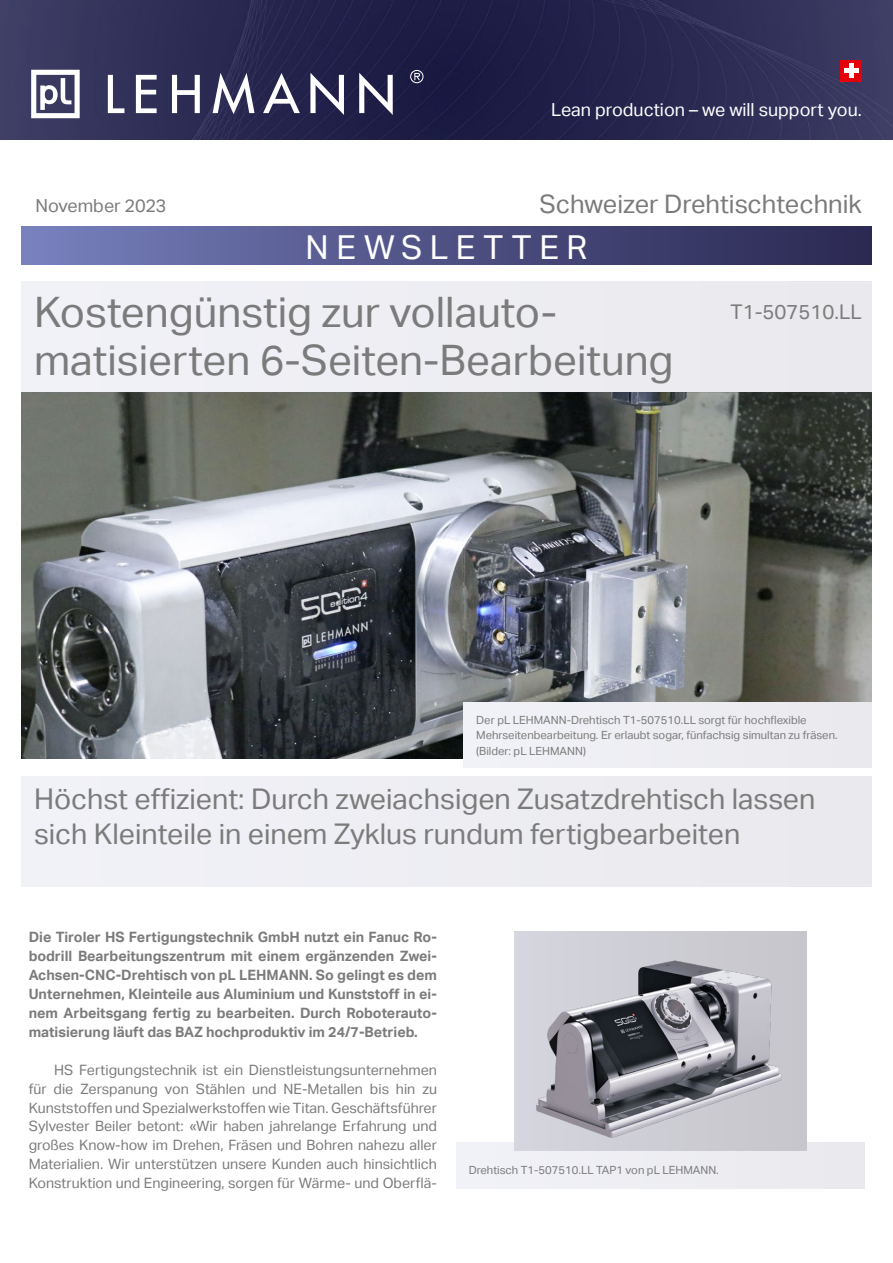
<style>
.page{position:relative;width:893px;height:1263px;background:#fff}
.page>*{position:absolute;margin:0;border:0;box-sizing:border-box;transform-origin:0 0}
.t1{font:42px/48px "Aktiv Grotesk";color:#7a7b7a}
.t2{font:33px "Aktiv Grotesk";letter-spacing:.23em;color:#fff}
.t3{font:28.5px/34.5px "Aktiv Grotesk";color:#7a7b7a}
.t4{font:25.5px "Aktiv Grotesk";color:#7a7b7a}
.t5{font:20.25px "Aktiv Grotesk";color:#7a7b7a}
.t6{font:18px "Aktiv Grotesk";color:#fff}
.t7{font:18px "Aktiv Grotesk";color:#7a7b7a}
.Grundtext{font:14.25px/18.9px "Aktiv Grotesk";color:#7a7b7a;text-align:justify}
.Grundtext-2{font:700 14.25px/18.9px "Aktiv Grotesk";color:#7a7b7a;text-align:justify}
.Legende{font:11.25px/15.8px "Aktiv Grotesk";color:#7a7b7a}
</style>
<div class="page">
<img style="left:0;top:0;width:893px;height:139px">
<div style="left:840px;top:60px;width:22px;height:22px;background:#e3000b"></div>
<hr style="left:844px;top:69px;width:14px;height:4px;background:#fff">
<hr style="left:849px;top:64px;width:4px;height:14px;background:#fff">
<div style="left:21px;top:226px;width:851px;height:39px;background:linear-gradient(to right,#777fbc,#29264f)"></div>
<img style="left:21px;top:393px;width:851px;height:365px">
<div style="left:21px;top:282px;width:851px;height:111px;background:#ededf2"></div>
<div style="left:21px;top:776px;width:851px;height:111px;background:#ededf2"></div>
<div style="left:463px;top:703px;width:409px;height:65px;background:#ededf2"></div>
<svg style="left:31px;top:70px;width:49px;height:48px"></svg>
<svg style="left:136px;top:75px;width:21px;height:38px"></svg>
<svg style="left:172px;top:75px;width:28px;height:38px"></svg>
<svg style="left:213px;top:73px;width:42px;height:41px"></svg>
<svg style="left:310px;top:73px;width:34px;height:42px"></svg>
<svg style="left:359px;top:73px;width:34px;height:42px"></svg>
<svg style="left:263px;top:73px;width:37px;height:40px"></svg>
<svg style="left:108px;top:75px;width:16px;height:38px"></svg>
<svg style="left:410px;top:70px;width:13px;height:13px"></svg>
<div style="left:456px;top:1142px;width:408px;height:46px;background:#ededf2"></div>
<div style="left:514px;top:932px;width:292px;height:219px;background:#c7c6cc"></div>
<img style="left:514px;top:931px;width:284px;height:220px">
<p class="t6" style="left:551px;top:100px;width:312px">Lean production – we will support you.</p>
<p class="t7" style="left:35px;top:196px;width:132px">November 2023</p>
<p class="t4" style="left:539px;top:189px;width:324px">Schweizer Drehtischtechnik</p>
<p class="t2" style="left:306px;top:228px;width:283px">NEWSLETTER</p>
<p class="t1" style="left:34px;top:288px;width:641px">Kostengünstig zur vollauto&shy;matisierten 6-Seiten-Bearbeitung</p>
<p class="t5" style="left:730px;top:300px;width:133px">T1-507510.LL</p>
<p class="Legende" style="left:476px;top:712px;width:363px">Der pL LEHMANN-Drehtisch T1-507510.LL sorgt für hochflexible<br>Mehrseitenbearbeitung. Er erlaubt sogar, fünfachsig simultan zu fräsen. (Bilder: pL LEHMANN)</p>
<p class="t3" style="left:34px;top:782px;width:783px">Höchst effizient: Durch zweiachsigen Zusatzdrehtisch lassen sich Kleinteile in einem Zyklus rundum fertigbearbeiten</p>
<p class="Grundtext-2" style="left:29px;top:928px;width:410px">Die Tiroler HS Fertigungstechnik GmbH nutzt ein Fanuc Ro&shy;bodrill Bearbeitungszentrum mit einem ergänzenden Zwei-Achsen-CNC-Drehtisch von pL LEHMANN. So gelingt es dem Unternehmen, Kleinteile aus Aluminium und Kunststoff in ei&shy;nem Arbeitsgang fertig zu bearbeiten. Durch Roboterauto&shy;matisierung läuft das BAZ hochproduktiv im 24/7-Betrieb.</p>
<p class="Grundtext" style="left:29px;top:1060px;width:410px;text-indent:26px">HS Fertigungstechnik ist ein Dienstleistungsunternehmen für die Zerspanung von Stählen und NE-Metallen bis hin zu Kunststoffen und Spezialwerkstoffen wie Titan. Geschäftsführer Sylvester Beiler betont: «Wir haben jahrelange Erfahrung und großes Know-how im Drehen, Fräsen und Bohren nahezu aller Materialien. Wir unterstützen unsere Kunden auch hinsichtlich Konstruktion und Engineering, sorgen für Wärme- und Oberflä-</p>
<p class="Legende" style="left:469px;top:1162px;width:252px">Drehtisch T1-507510.LL TAP1 von pL LEHMANN.</p>
</div>
